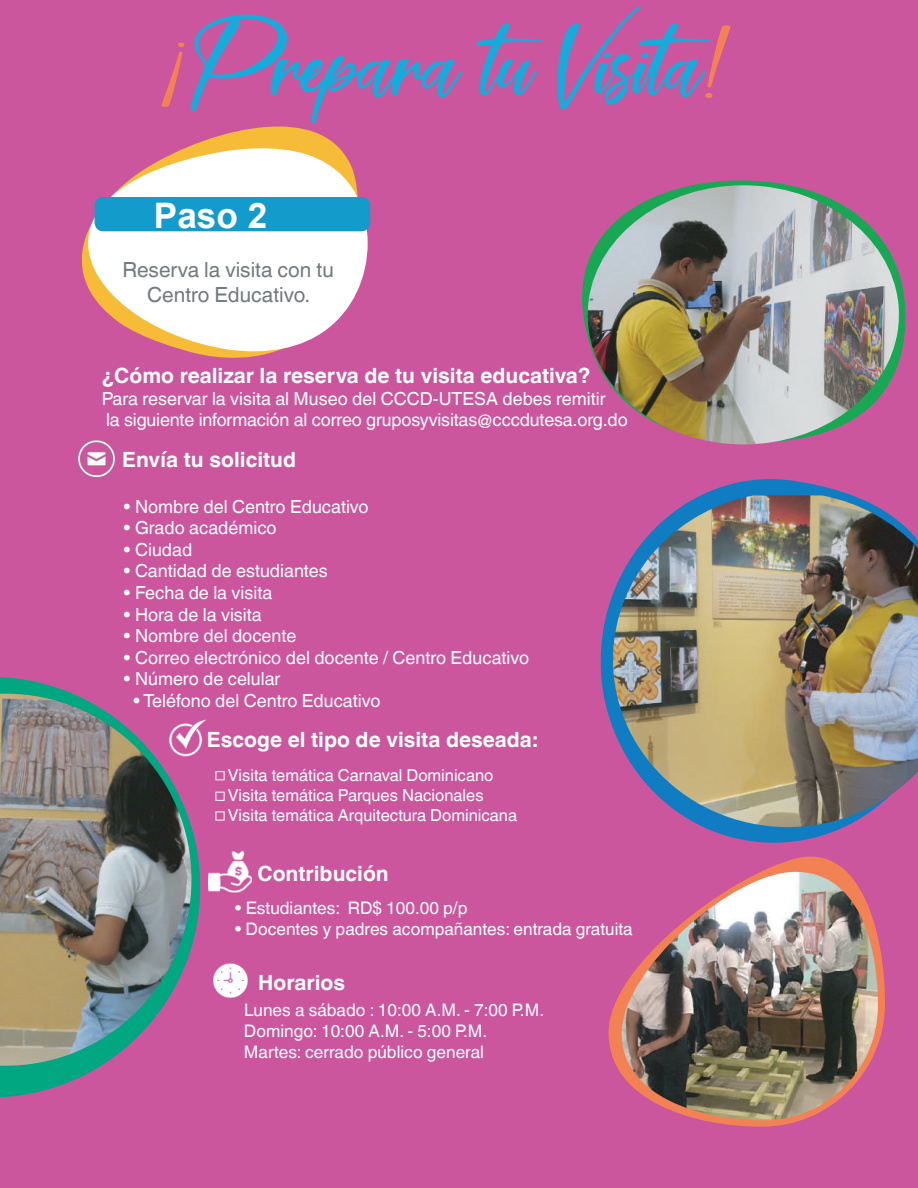
<style>
.page{position:relative;width:918px;height:1188px;background:#cb569e}
.page>*{position:absolute;margin:0;border:0;box-sizing:border-box;transform-origin:0 0}
.t1{font:128.25px "Coral Pen";color:#16abdb}
.t2{font:113.85px "Coral Pen";color:#f28253}
.t3{font:700 35.25px "Arial";color:#fff}
.t4{font:700 21px "Helvetica World";color:#fff}
.t5{font:20.85px/25px "Helvetica World";color:#737a7e;text-align:center}
.t6{font:18px/21.6px "Helvetica World";color:#fff}
.t7{font:17.25px/20.7px "Helvetica World";color:#fff}
.t8{font:16.5px/19.8px "Helvetica World";color:#fff}
.s1{color:#f28253}
</style>
<div class="page">
<svg style="left:0;top:677px;width:200px;height:421px"></svg>
<img style="left:0;top:694px;width:191px;height:372px">
<svg style="left:600px;top:479px;width:251px;height:363px"></svg>
<img style="left:603px;top:495px;width:315px;height:332px">
<img style="left:582px;top:185px;width:324px;height:259px">
<img style="left:160px;top:713px;width:46px;height:52px">
<div style="left:216px;top:792px;width:8px;height:9px;border:1px solid #fff"></div>
<svg style="left:609px;top:842px;width:276px;height:285px"></svg>
<img style="left:622px;top:872px;width:256px;height:248px">
<svg style="left:81px;top:126px;width:256px;height:232px"></svg>
<svg style="left:88px;top:146px;width:280px;height:209px;fill:#fff"></svg>
<div style="left:95px;top:197px;width:275px;height:34px;background:#139bcc;border-radius:9px"></div>
<img style="left:209px;top:850px;width:43px;height:43px">
<div style="left:216px;top:771px;width:8px;height:9px;border:1px solid #fff"></div>
<img style="left:78px;top:439px;width:38px;height:39px">
<img style="left:198px;top:922px;width:50px;height:118px">
<h1 class="t1" style="left:191px;top:6px;width:543px">Prepara tu Visita<span class="s1">!</span></h1>
<h2 class="t2" style="left:187px;top:124px;width:29px;rotate:-180deg">!</h2>
<h3 class="t3" style="left:154px;top:191px;width:115px">Paso 2</h3>
<p class="t5" style="left:123px;top:258px;width:213px">Reserva la visita con tu<br>Centro Educativo.</p>
<p class="t4" style="left:102px;top:364px;width:490px">¿Cómo realizar la reserva de tu visita educativa?</p>
<p class="t6" style="left:102px;top:388px;width:528px">Para reservar la visita al Museo del CCCD-UTESA debes remitir<br>la siguiente información al correo gruposyvisitas@cccdutesa.org.do</p>
<p class="t4" style="left:122px;top:448px;width:175px">Envía tu solicitud</p>
<p class="t6" style="left:124px;top:496px;width:247px">• Nombre del Centro Educativo</p>
<p class="t6" style="left:124px;top:517px;width:155px">• Grado académico</p>
<p class="t6" style="left:124px;top:539px;width:70px">• Ciudad</p>
<p class="t6" style="left:124px;top:560px;width:206px">• Cantidad de estudiantes</p>
<p class="t6" style="left:124px;top:582px;width:150px">• Fecha de la visita</p>
<p class="t6" style="left:124px;top:604px;width:140px">• Hora de la visita</p>
<p class="t6" style="left:124px;top:625px;width:174px">• Nombre del docente</p>
<p class="t6" style="left:124px;top:647px;width:407px">• Correo electrónico del docente / Centro Educativo</p>
<p class="t6" style="left:124px;top:668px;width:158px">• Número de celular</p>
<p class="t6" style="left:133px;top:690px;width:249px">• Teléfono del Centro Educativo</p>
<p class="t4" style="left:207px;top:727px;width:332px">Escoge el tipo de visita deseada:</p>
<p class="t8" style="left:228px;top:766px;width:291px">Visita temática Carnaval Dominicano<br>Visita temática Parques Nacionales<br>Visita temática Arquitectura Dominicana</p>
<p class="t4" style="left:258px;top:862px;width:133px">Contribución</p>
<p class="t7" style="left:235px;top:898px;width:234px">• Estudiantes: RD$ 100.00 p/p</p>
<p class="t7" style="left:235px;top:919px;width:400px">• Docentes y padres acompañantes: entrada gratuita</p>
<p class="t4" style="left:258px;top:971px;width:88px">Horarios</p>
<p class="t7" style="left:244px;top:1000px;width:302px">Lunes a sábado : 10:00 A.M. - 7:00 P.M.<br>Domingo: 10:00 A.M. - 5:00 P.M.<br>Martes: cerrado público general</p>
</div>
